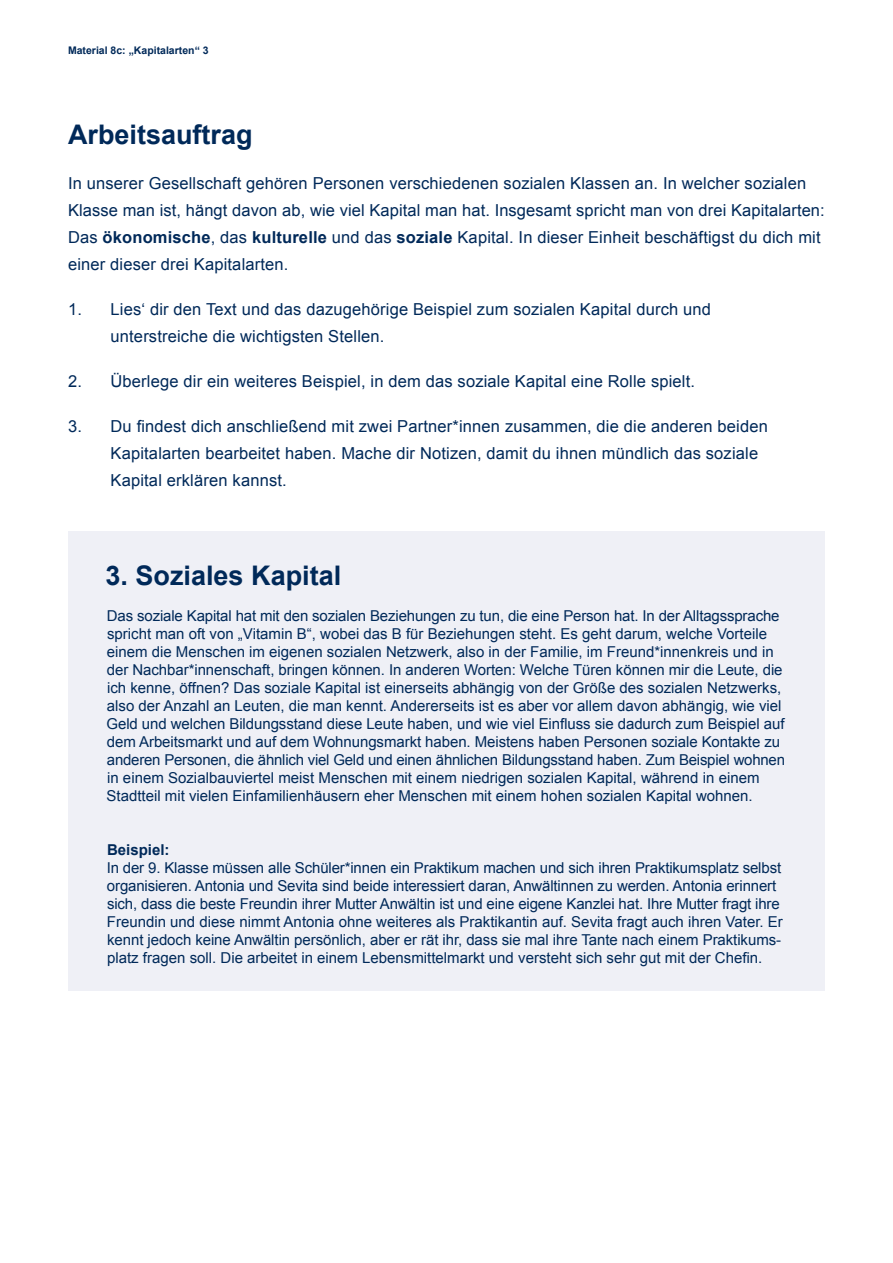
<style>
.page{position:relative;width:893px;height:1263px;background:#fff}
.page>*{position:absolute;margin:0;border:0;box-sizing:border-box;transform-origin:0 0}
.t1{font:700 27px "Arial";color:#002959}
.t2{font:16.5px/27px "Arial";letter-spacing:.01em;color:#002959}
.t3{font:15px/18px "Arial";letter-spacing:-.005em;color:#002959}
.t4{font:700 15px "Arial";color:#002959}
.t5{font:700 10.5px "Arial";color:#002959}
.s1{font-weight:700}
</style>
<div class="page">
<div style="left:68px;top:531px;width:757px;height:459px;background:#eff0f6"></div>
<p class="t5" style="left:68px;top:43px;width:142px">Material 8c: „Kapitalarten“ 3</p>
<h1 class="t1" style="left:68px;top:117px;width:186px">Arbeitsauftrag</h1>
<p class="t2" style="left:68px;top:170px;width:758px">In unserer Gesellschaft gehören Personen verschiedenen sozialen Klassen an. In welcher sozialen Klasse man ist, hängt davon ab, wie viel Kapital man hat. Insgesamt spricht man von drei Kapitalarten:<br>Das <span class="s1">ökonomische</span>, das <span class="s1">kulturelle</span> und das <span class="s1">soziale</span> Kapital. In dieser Einheit beschäftigst du dich mit einer dieser drei Kapitalarten.</p>
<p class="t2" style="left:111px;top:296px;width:602px;text-indent:-43px">1. Lies‘ dir den Text und das dazugehörige Beispiel zum sozialen Kapital durch und unterstreiche die wichtigsten Stellen.</p>
<p class="t2" style="left:68px;top:368px;width:629px">2. Überlege dir ein weiteres Beispiel, in dem das soziale Kapital eine Rolle spielt.</p>
<p class="t2" style="left:111px;top:413px;width:659px;text-indent:-43px">3. Du findest dich anschließend mit zwei Partner*innen zusammen, die die anderen beiden<br>Kapitalarten bearbeitet haben. Mache dir Notizen, damit du ihnen mündlich das soziale<br>Kapital erklären kannst.</p>
<h1 class="t1" style="left:106px;top:558px;width:237px">3. Soziales Kapital</h1>
<p class="t3" style="left:106px;top:607px;width:680px">Das soziale Kapital hat mit den sozialen Beziehungen zu tun, die eine Person hat. In der Alltagssprache spricht man oft von „Vitamin B“, wobei das B für Beziehungen steht. Es geht darum, welche Vorteile einem die Menschen im eigenen sozialen Netzwerk, also in der Familie, im Freund*innenkreis und in der Nachbar*innenschaft, bringen können. In anderen Worten: Welche Türen können mir die Leute, die ich kenne, öffnen? Das soziale Kapital ist einerseits abhängig von der Größe des sozialen Netzwerks, also der Anzahl an Leuten, die man kennt. Andererseits ist es aber vor allem davon abhängig, wie viel Geld und welchen Bildungsstand diese Leute haben, und wie viel Einfluss sie dadurch zum Beispiel auf dem Arbeitsmarkt und auf dem Wohnungsmarkt haben. Meistens haben Personen soziale Kontakte zu anderen Personen, die ähnlich viel Geld und einen ähnlichen Bildungsstand haben. Zum Beispiel wohnen in einem Sozialbauviertel meist Menschen mit einem niedrigen sozialen Kapital, während in einem Stadtteil mit vielen Einfamilienhäusern eher Menschen mit einem hohen sozialen Kapital wohnen.</p>
<p class="t4" style="left:107px;top:840px;width:64px">Beispiel:</p>
<p class="t3" style="left:107px;top:859px;width:678px">In der 9. Klasse müssen alle Schüler*innen ein Praktikum machen und sich ihren Praktikumsplatz selbst organisieren. Antonia und Sevita sind beide interessiert daran, Anwältinnen zu werden. Antonia erinnert sich, dass die beste Freundin ihrer Mutter Anwältin ist und eine eigene Kanzlei hat. Ihre Mutter fragt ihre Freundin und diese nimmt Antonia ohne weiteres als Praktikantin auf. Sevita fragt auch ihren Vater. Er kennt jedoch keine Anwältin persönlich, aber er rät ihr, dass sie mal ihre Tante nach einem Praktikums&shy;platz fragen soll. Die arbeitet in einem Lebensmittelmarkt und versteht sich sehr gut mit der Chefin.</p>
</div>
